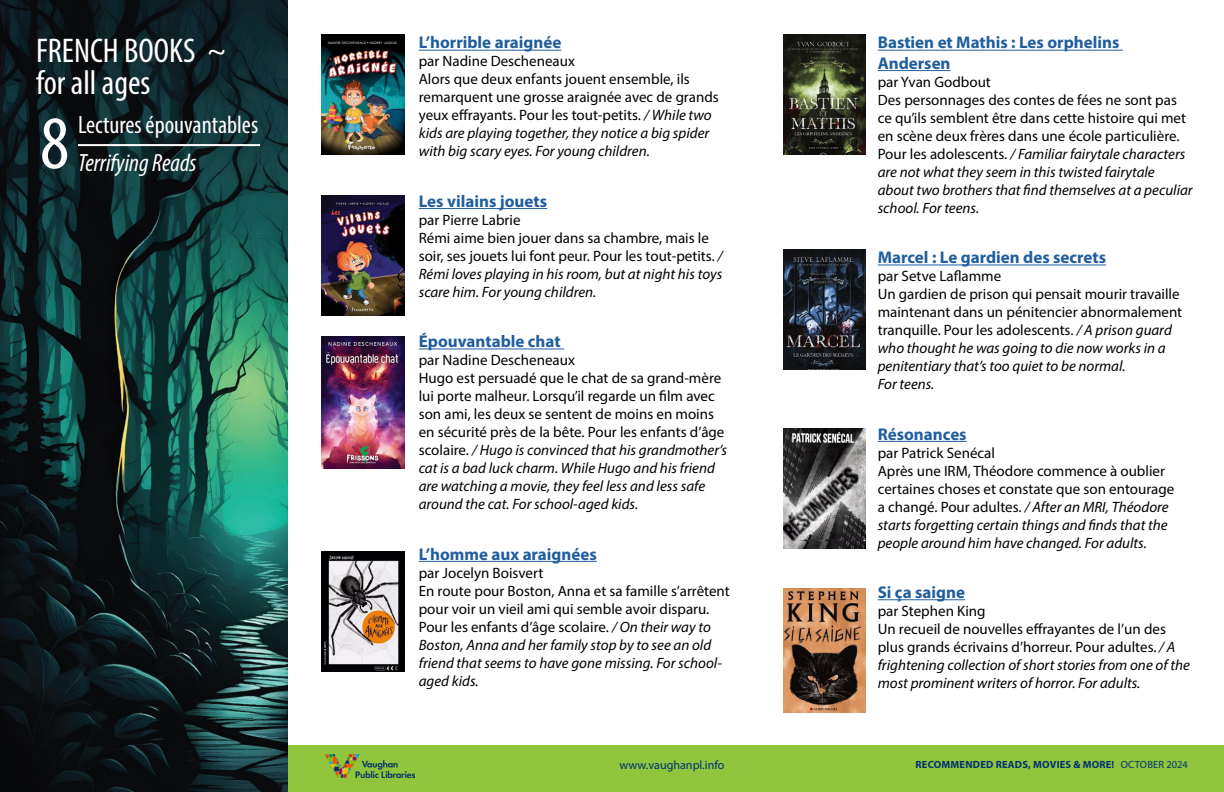
<style>
.page{position:relative;width:1224px;height:792px;background:#fff}
.page>*{position:absolute;margin:0;border:0;box-sizing:border-box;transform-origin:0 0}
.t1{font:condensed 76px "Myriad Pro";color:#fff}
.t2{font:condensed 34.4px/32px "Myriad Pro";color:#fff}
.t3{font:condensed 25px "Myriad Pro";color:#fff}
.t4{font:italic condensed 25px "Myriad Pro";color:#fff}
.t5{font:700 17px/20.4px "Myriad Pro";color:#215e9e}
.t6{font:15px/18px "Myriad Pro";color:#000}
.t7{font:12.1px "Myriad Pro";color:#003273}
.t8{font:700 10.4px "Myriad Pro";letter-spacing:.02em;color:#003273}
.s1{font-style:italic}
.s2{font-weight:400}
</style>
<div class="page">
<img style="left:0;top:0;width:288px;height:792px">
<hr style="left:419px;top:50px;width:142px;height:1px;background:#215e9e">
<hr style="left:419px;top:208px;width:128px;height:1px;background:#215e9e">
<hr style="left:419px;top:349px;width:145px;height:1px;background:#215e9e">
<hr style="left:419px;top:561px;width:178px;height:1px;background:#215e9e">
<hr style="left:878px;top:50px;width:245px;height:1px;background:#215e9e">
<hr style="left:878px;top:70px;width:73px;height:1px;background:#215e9e">
<hr style="left:878px;top:265px;width:228px;height:1px;background:#215e9e">
<hr style="left:878px;top:441px;width:89px;height:1px;background:#215e9e">
<hr style="left:878px;top:599px;width:87px;height:1px;background:#215e9e">
<div style="left:288px;top:745px;width:936px;height:47px;background:#90c53d"></div>
<img style="left:326px;top:754px;width:88px;height:24px">
<hr style="left:78px;top:144px;width:182px;height:2px;background:#fff">
<img style="left:322px;top:35px;width:82px;height:120px">
<img style="left:783px;top:35px;width:82px;height:120px">
<img style="left:783px;top:249px;width:82px;height:120px">
<img style="left:783px;top:429px;width:82px;height:120px">
<img style="left:783px;top:588px;width:82px;height:125px">
<img style="left:322px;top:195px;width:82px;height:120px">
<img style="left:322px;top:336px;width:82px;height:132px">
<img style="left:322px;top:552px;width:82px;height:120px">
<h2 class="t2" style="left:36px;top:34px;width:192px">FRENCH BOOKS ~ for all ages</h2>
<h1 class="t1" style="left:40px;top:97px;width:31px">8</h1>
<h3 class="t3" style="left:78px;top:109px;width:182px">Lectures épouvantables</h3>
<h3 class="t4" style="left:78px;top:148px;width:120px">Terrifying Reads</h3>
<p class="t5" style="left:419px;top:32px;width:144px">L’horrible araignée</p>
<p class="t6" style="left:419px;top:52px;width:301px">par Nadine Descheneaux<br>Alors que deux enfants jouent ensemble, ils remarquent une grosse araignée avec de grands yeux effrayants. Pour les tout-petits. <span class="s1">/ While two kids are playing together, they notice a big spider with big scary eyes. For young children.</span></p>
<p class="t5" style="left:419px;top:190px;width:130px">Les vilains jouets</p>
<p class="t6" style="left:419px;top:211px;width:306px">par Pierre Labrie<br>Rémi aime bien jouer dans sa chambre, mais le soir, ses jouets lui font peur. Pour les tout-petits. <span class="s1">/ Rémi loves playing in his room, but at night his toys scare him. For young children.</span></p>
<p class="t5" style="left:419px;top:331px;width:143px">Épouvantable chat</p>
<p class="t6" style="left:419px;top:351px;width:310px">par Nadine Descheneaux<br>Hugo est persuadé que le chat de sa grand-mère lui porte malheur. Lorsqu’il regarde un film avec son ami, les deux se sentent de moins en moins en sécurité près de la bête. Pour les enfants d’âge scolaire. <span class="s1">/ Hugo is convinced that his grandmother’s cat is a bad luck charm. While Hugo and his friend are watching a movie, they feel less and less safe around the cat. For school-aged kids.</span></p>
<p class="t5" style="left:419px;top:543px;width:180px">L’homme aux araignées</p>
<p class="t6" style="left:419px;top:563px;width:313px">par Jocelyn Boisvert<br>En route pour Boston, Anna et sa famille s’arrêtent pour voir un vieil ami qui semble avoir disparu.<br>Pour les enfants d’âge scolaire. <span class="s1">/ On their way to Boston, Anna and her family stop by to see an old friend that seems to have gone missing. For school&shy;aged kids.</span></p>
<p class="t5" style="left:878px;top:32px;width:243px">Bastien et Mathis : Les orphelins<br>Andersen</p>
<p class="t6" style="left:878px;top:73px;width:316px">par Yvan Godbout<br>Des personnages des contes de fées ne sont pas ce qu’ils semblent être dans cette histoire qui met en scène deux frères dans une école particulière.<br>Pour les adolescents. <span class="s1">/ Familiar fairytale characters are not what they seem in this twisted fairytale about two brothers that find themselves at a peculiar school. For teens.</span></p>
<p class="t5" style="left:878px;top:247px;width:230px">Marcel : Le gardien des secrets</p>
<p class="t6" style="left:878px;top:267px;width:306px">par Setve Laflamme<br>Un gardien de prison qui pensait mourir travaille maintenant dans un pénitencier abnormalement tranquille. Pour les adolescents. <span class="s1">/ A prison guard who thought he was going to die now works in a penitentiary that’s too quiet to be normal.<br>For teens.</span></p>
<p class="t5" style="left:878px;top:423px;width:90px">Résonances</p>
<p class="t6" style="left:878px;top:443px;width:298px">par Patrick Senécal<br>Après une IRM, Théodore commence à oublier certaines choses et constate que son entourage a changé. Pour adultes. <span class="s1">/ After an MRI, Théodore starts forgetting certain things and finds that the people around him have changed. For adults.</span></p>
<p class="t5" style="left:878px;top:582px;width:89px">Si ça saigne</p>
<p class="t6" style="left:878px;top:602px;width:314px">par Stephen King<br>Un recueil de nouvelles effrayantes de l’un des plus grands écrivains d’horreur. Pour adultes. <span class="s1">/ A frightening collection of short stories from one of the most prominent writers of horror. For adults.</span></p>
<p class="t7" style="left:619px;top:758px;width:107px">www.vaughanpl.info</p>
<p class="t8" style="left:916px;top:758px;width:274px">RECOMMENDED READS, MOVIES &amp; MORE! <span class="s2">OCTOBER 2024</span></p>
</div>
